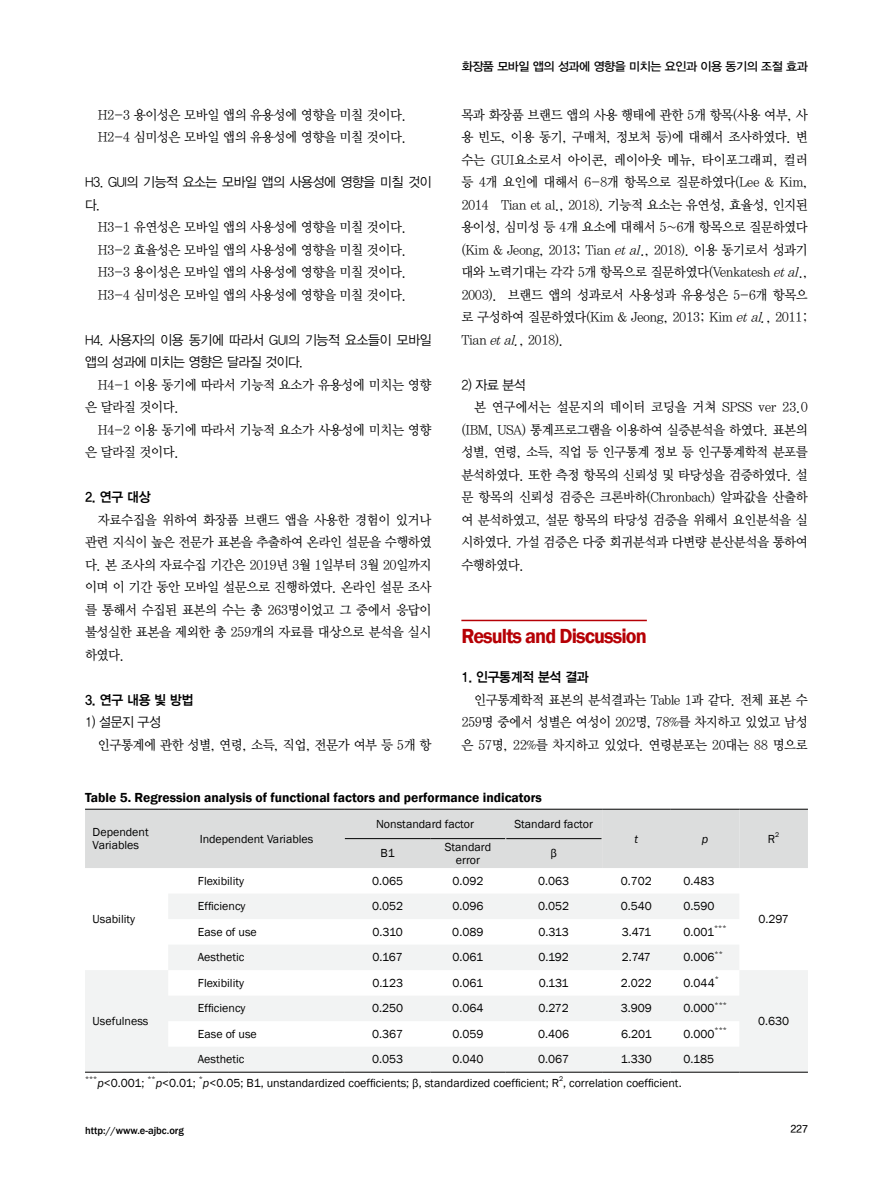
<style>
.page{position:relative;width:893px;height:1191px;background:#fff}
.page>*{position:absolute;margin:0;border:0;box-sizing:border-box;transform-origin:0 0}
.t1{font:600 21px "Franklin Gothic";letter-spacing:-.045em;color:#b60005;scale:.96 1}
.t2{font:13.5px/22.5px "YDIY Mj O330";letter-spacing:-.035em;color:#000;text-align:justify;scale:.95 1}
.t3{font:13.5px/22.5px "YDIYGO320";letter-spacing:-.03em;color:#000;scale:.95 1}
.t4{font:600 13.5px "Franklin Gothic";color:#000}
.t5{font:13.5px "YDIYGO340";letter-spacing:-.02em;color:#000;scale:.95 1}
.t6{font:12px/13.2px "Franklin Gothic";color:#000}
.t7{font:12px "YDIYGO330";letter-spacing:-.035em;color:#000}
.t8{font:italic 12px "Franklin Gothic";color:#000}
.t9{font:500 10.5px "Franklin Gothic";color:#000}
.t10{font:10.5px "YDIYGO330";color:#000}
.t11{font:7.05px "Franklin Gothic";color:#000}
.s1{font-style:italic}
</style>
<div class="page">
<hr style="left:461px;top:619px;width:186px;height:2px;background:#b60005">
<div style="left:85px;top:809px;width:723px;height:59px;background:#dcdddd"></div>
<div style="left:602px;top:809px;width:137px;height:59px;background:#dcdddd"></div>
<svg style="left:168px;top:894px;width:571px;height:76px;fill:#f2f3f3"></svg>
<svg style="left:85px;top:970px;width:723px;height:101px;fill:#f2f3f3"></svg>
<hr style="left:85px;top:808px;width:83px;height:1px;background:#000">
<hr style="left:168px;top:808px;width:177px;height:1px;background:#000">
<hr style="left:345px;top:808px;width:86px;height:1px;background:#000">
<hr style="left:431px;top:808px;width:74px;height:1px;background:#000">
<hr style="left:505px;top:808px;width:97px;height:1px;background:#000">
<hr style="left:602px;top:808px;width:69px;height:1px;background:#000">
<hr style="left:671px;top:808px;width:68px;height:1px;background:#000">
<hr style="left:739px;top:808px;width:69px;height:1px;background:#000">
<hr style="left:85px;top:1071px;width:83px;height:1px;background:#000">
<hr style="left:168px;top:1071px;width:177px;height:1px;background:#000">
<hr style="left:345px;top:1071px;width:86px;height:1px;background:#000">
<hr style="left:431px;top:1071px;width:74px;height:1px;background:#000">
<hr style="left:505px;top:1071px;width:97px;height:1px;background:#000">
<hr style="left:602px;top:1071px;width:69px;height:1px;background:#000">
<hr style="left:671px;top:1071px;width:68px;height:1px;background:#000">
<hr style="left:739px;top:1071px;width:69px;height:1px;background:#000">
<hr style="left:345px;top:838px;width:86px;height:1px;background:#000">
<hr style="left:431px;top:838px;width:74px;height:1px;background:#000">
<hr style="left:506px;top:838px;width:95px;height:1px;background:#000">
<p class="t2" style="left:98px;top:104px;width:326px">H2-3 용이성은 모바일 앱의 유용성에 영향을 미칠 것이다.<br>H2-4 심미성은 모바일 앱의 유용성에 영향을 미칠 것이다.</p>
<p class="t3" style="left:85px;top:171px;width:366px">H3. GUI의 기능적 요소는 모바일 앱의 사용성에 영향을 미칠 것이 다.</p>
<p class="t2" style="left:98px;top:216px;width:326px">H3-1 유연성은 모바일 앱의 사용성에 영향을 미칠 것이다.<br>H3-2 효율성은 모바일 앱의 사용성에 영향을 미칠 것이다.<br>H3-3 용이성은 모바일 앱의 사용성에 영향을 미칠 것이다.<br>H3-4 심미성은 모바일 앱의 사용성에 영향을 미칠 것이다.</p>
<p class="t3" style="left:85px;top:328px;width:366px">H4. 사용자의 이용 동기에 따라서 GUI의 기능적 요소들이 모바일 앱의 성과에 미치는 영향은 달라질 것이다.</p>
<p class="t2" style="left:85px;top:374px;width:366px;text-indent:13px">H4-1 이용 동기에 따라서 기능적 요소가 유용성에 미치는 영향 은 달라질 것이다.</p>
<p class="t2" style="left:85px;top:419px;width:366px;text-indent:13px">H4-2 이용 동기에 따라서 기능적 요소가 사용성에 미치는 영향 은 달라질 것이다.</p>
<p class="t5" style="left:85px;top:489px;width:70px">2. 연구 대상</p>
<p class="t2" style="left:85px;top:509px;width:366px;text-indent:13px">자료수집을 위하여 화장품 브랜드 앱을 사용한 경험이 있거나 관련 지식이 높은 전문가 표본을 추출하여 온라인 설문을 수행하였 다. 본 조사의 자료수집 기간은 2019년 3월 1일부터 3월 20일까지 이며 이 기간 동안 모바일 설문으로 진행하였다. 온라인 설문 조사 를 통해서 수집된 표본의 수는 총 263명이었고 그 중에서 응답이 불성실한 표본을 제외한 총 259개의 자료를 대상으로 분석을 실시 하였다.</p>
<p class="t5" style="left:85px;top:692px;width:116px">3. 연구 내용 빛 방법</p>
<p class="t3" style="left:85px;top:711px;width:81px">1) 설문지 구성</p>
<p class="t2" style="left:98px;top:734px;width:353px">인구통계에 관한 성별, 연령, 소득, 직업, 전문가 여부 등 5개 항</p>
<p class="t7" style="left:462px;top:59px;width:348px">화장품 모바일 앱의 성과에 영향을 미치는 요인과 이용 동기의 조절 효과</p>
<p class="t2" style="left:461px;top:104px;width:366px">목과 화장품 브랜드 앱의 사용 행태에 관한 5개 항목(사용 여부, 사 용 빈도, 이용 동기, 구매처, 정보처 등)에 대해서 조사하였다. 변 수는 GUI요소로서 아이콘, 레이아웃 메뉴, 타이포그래피, 컬러 등 4개 요인에 대해서 6-8개 항목으로 질문하였다(Lee &amp; Kim, 2014 Tian et al., 2018). 기능적 요소는 유연성, 효율성, 인지된 용이성, 심미성 등 4개 요소에 대해서 5~6개 항목으로 질문하였다 (Kim &amp; Jeong, 2013; Tian <span class="s1">etal</span>., 2018). 이용 동기로서 성과기 대와 노력기대는 각각 5개 항목으로 질문하였다(Venkatesh <span class="s1">etal</span>., 2003). 브랜드 앱의 성과로서 사용성과 유용성은 5-6개 항목으 로 구성하여 질문하였다(Kim &amp; Jeong, 2013; Kim <span class="s1">etal.</span>, 2011; Tian <span class="s1">etal.</span>, 2018).</p>
<p class="t3" style="left:461px;top:373px;width:69px">2) 자료 분석</p>
<p class="t2" style="left:461px;top:396px;width:366px;text-indent:13px">본 연구에서는 설문지의 데이터 코딩을 거쳐 SPSS ver 23.0 (IBM, USA) 통계프로그램을 이용하여 실증분석을 하였다. 표본의 성별, 연령, 소득, 직업 등 인구통계 정보 등 인구통계학적 분포를 분석하였다. 또한 측정 항목의 신뢰성 및 타당성을 검증하였다. 설 문 항목의 신뢰성 검증은 크론바하(Chronbach) 알파값을 산출하 여 분석하였고, 설문 항목의 타당성 검증을 위해서 요인분석을 실 시하였다. 가설 검증은 다중 회귀분석과 다변량 분산분석을 통하여 수행하였다.</p>
<h1 class="t1" style="left:461px;top:623px;width:195px">Results and Discussion</h1>
<p class="t5" style="left:461px;top:669px;width:136px">1. 인구통계적 분석 결과</p>
<p class="t2" style="left:461px;top:689px;width:366px;text-indent:13px">인구통계학적 표본의 분석결과는 Table 1과 같다. 전체 표본 수 259명 중에서 성별은 여성이 202명, 78%를 차지하고 있었고 남성 은 57명, 22%를 차지하고 있었다. 연령분포는 20대는 88 명으로</p>
<p class="t4" style="left:85px;top:789px;width:458px">Table 5. Regression analysis of functional factors and performance indicators</p>
<p class="t6" style="left:93px;top:825px;width:58px">Dependent<br>Variables</p>
<p class="t6" style="left:200px;top:832px;width:115px">Independent Variables</p>
<p class="t6" style="left:376px;top:817px;width:99px">Nonstandard factor</p>
<p class="t6" style="left:514px;top:817px;width:80px">Standard factor</p>
<p class="t6" style="left:381px;top:847px;width:16px">B1</p>
<p class="t6" style="left:445px;top:840px;width:48px;text-align:center">Standard error</p>
<p class="t6" style="left:550px;top:847px;width:8px">β</p>
<p class="t11" style="left:775px;top:830px;width:6px">2</p>
<p class="t8" style="left:635px;top:831px;width:5px">t</p>
<p class="t8" style="left:702px;top:831px;width:8px">p</p>
<p class="t6" style="left:768px;top:832px;width:9px">R</p>
<p class="t6" style="left:93px;top:912px;width:44px">Usability</p>
<p class="t6" style="left:93px;top:1014px;width:57px">Usefulness</p>
<p class="t6" style="left:198px;top:874px;width:48px">Flexibility</p>
<p class="t6" style="left:372px;top:874px;width:33px">0.065</p>
<p class="t6" style="left:452px;top:874px;width:33px">0.092</p>
<p class="t6" style="left:538px;top:874px;width:33px">0.063</p>
<p class="t6" style="left:621px;top:874px;width:33px">0.702</p>
<p class="t6" style="left:683px;top:874px;width:33px">0.483</p>
<p class="t6" style="left:198px;top:900px;width:49px">Efficiency</p>
<p class="t6" style="left:372px;top:900px;width:33px">0.052</p>
<p class="t6" style="left:452px;top:900px;width:33px">0.096</p>
<p class="t6" style="left:538px;top:900px;width:33px">0.052</p>
<p class="t6" style="left:621px;top:900px;width:33px">0.540</p>
<p class="t6" style="left:683px;top:900px;width:33px">0.590</p>
<p class="t6" style="left:198px;top:925px;width:60px">Ease of use</p>
<p class="t6" style="left:373px;top:925px;width:32px">0.310</p>
<p class="t6" style="left:452px;top:925px;width:33px">0.089</p>
<p class="t6" style="left:538px;top:925px;width:32px">0.313</p>
<p class="t6" style="left:622px;top:925px;width:31px">3.471</p>
<p class="t6" style="left:683px;top:925px;width:32px">0.001</p>
<p class="t11" style="left:714px;top:923px;width:14px">***</p>
<p class="t11" style="left:715px;top:949px;width:10px">**</p>
<p class="t6" style="left:198px;top:951px;width:48px">Aesthetic</p>
<p class="t6" style="left:373px;top:951px;width:32px">0.167</p>
<p class="t6" style="left:453px;top:951px;width:32px">0.061</p>
<p class="t6" style="left:538px;top:951px;width:32px">0.192</p>
<p class="t6" style="left:622px;top:951px;width:31px">2.747</p>
<p class="t6" style="left:683px;top:951px;width:33px">0.006</p>
<p class="t11" style="left:715px;top:974px;width:6px">*</p>
<p class="t6" style="left:198px;top:976px;width:48px">Flexibility</p>
<p class="t6" style="left:372px;top:976px;width:32px">0.123</p>
<p class="t6" style="left:453px;top:976px;width:32px">0.061</p>
<p class="t6" style="left:539px;top:976px;width:31px">0.131</p>
<p class="t6" style="left:621px;top:976px;width:33px">2.022</p>
<p class="t6" style="left:683px;top:976px;width:33px">0.044</p>
<p class="t11" style="left:715px;top:1000px;width:14px">***</p>
<p class="t6" style="left:198px;top:1002px;width:49px">Efficiency</p>
<p class="t6" style="left:372px;top:1002px;width:33px">0.250</p>
<p class="t6" style="left:452px;top:1002px;width:33px">0.064</p>
<p class="t6" style="left:538px;top:1002px;width:32px">0.272</p>
<p class="t6" style="left:621px;top:1002px;width:33px">3.909</p>
<p class="t6" style="left:683px;top:1002px;width:33px">0.000</p>
<p class="t11" style="left:715px;top:1025px;width:14px">***</p>
<p class="t6" style="left:198px;top:1027px;width:60px">Ease of use</p>
<p class="t6" style="left:372px;top:1027px;width:33px">0.367</p>
<p class="t6" style="left:452px;top:1027px;width:33px">0.059</p>
<p class="t6" style="left:538px;top:1027px;width:33px">0.406</p>
<p class="t6" style="left:621px;top:1027px;width:32px">6.201</p>
<p class="t6" style="left:683px;top:1027px;width:33px">0.000</p>
<p class="t6" style="left:198px;top:1052px;width:48px">Aesthetic</p>
<p class="t6" style="left:372px;top:1052px;width:33px">0.053</p>
<p class="t6" style="left:452px;top:1052px;width:33px">0.040</p>
<p class="t6" style="left:538px;top:1052px;width:33px">0.067</p>
<p class="t6" style="left:621px;top:1052px;width:33px">1.330</p>
<p class="t6" style="left:683px;top:1052px;width:32px">0.185</p>
<p class="t11" style="left:559px;top:1074px;width:6px">2</p>
<p class="t11" style="left:85px;top:1074px;width:14px">***</p>
<p class="t11" style="left:148px;top:1074px;width:10px">**</p>
<p class="t11" style="left:199px;top:1074px;width:6px">*</p>
<p class="t6" style="left:203px;top:1076px;width:480px"><span class="s1">p</span>&lt;0.05; B1, unstandardized coefficients; β, standardized coefficient; R , correlation coefficient.</p>
<p class="t6" style="left:97px;top:1076px;width:49px"><span class="s1">p</span>&lt;0.001;</p>
<p class="t6" style="left:156px;top:1076px;width:42px"><span class="s1">p</span>&lt;0.01;</p>
<p class="t9" style="left:85px;top:1124px;width:100px">http://www.e-ajbc.org</p>
<p class="t6" style="left:758px;top:912px;width:32px">0.297</p>
<p class="t6" style="left:758px;top:1014px;width:33px">0.630</p>
<p class="t10" style="left:790px;top:1123px;width:19px">227</p>
</div>
